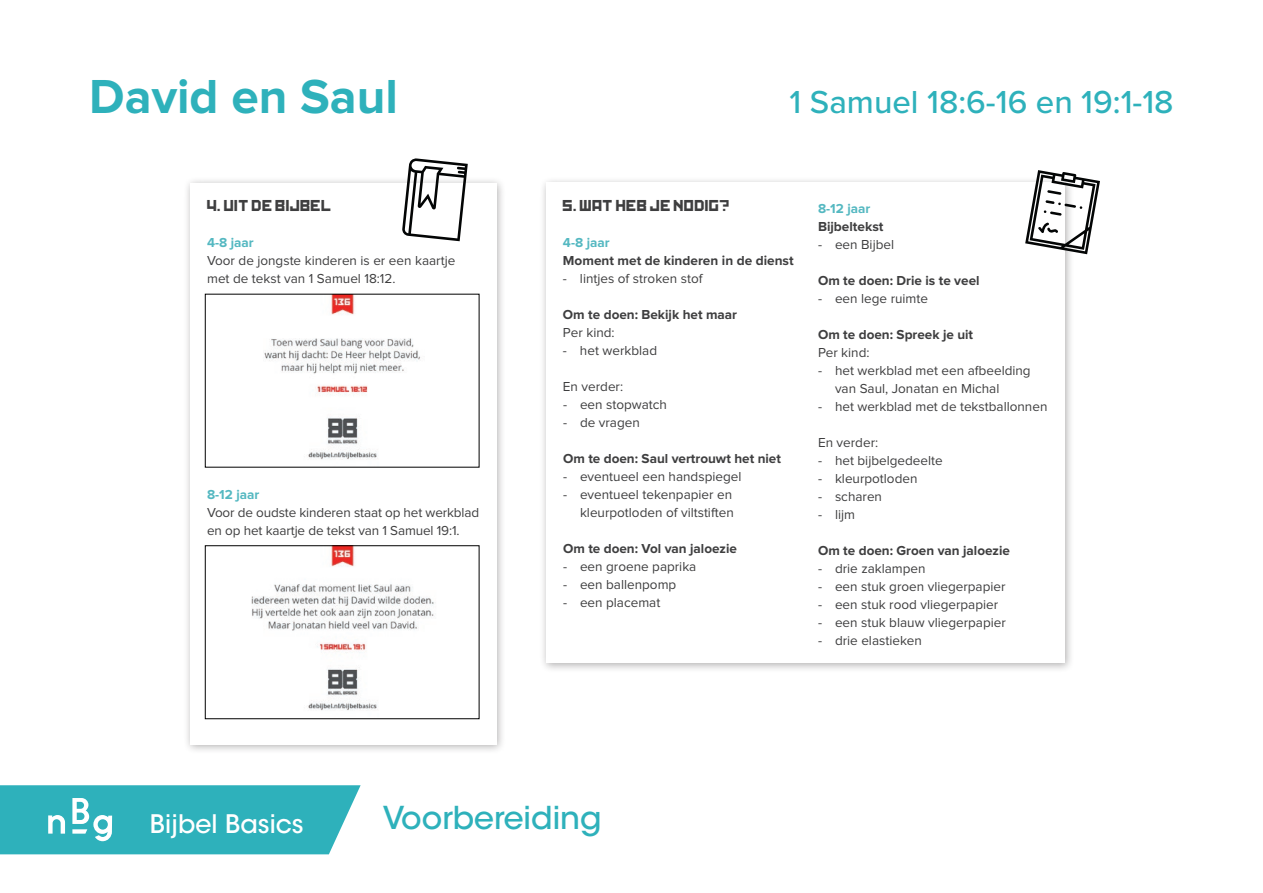
<style>
.page{position:relative;width:1263px;height:893px;background:#fff}
.page>*{position:absolute;margin:0;border:0;box-sizing:border-box;transform-origin:0 0}
.t1{font:700 49.5px "Proxima Nova";color:#2eb1bb}
.t2{font:500 33px "Proxima Nova";color:#2eb1bb}
.t3{font:500 31.35px "ITC Avant Garde Std";color:#2eb1bb}
.t4{font:500 25.35px "ITC Avant Garde Std";color:#fff}
.t5{font:15px "Kremlin";color:#3e3e3f}
.t6{font:13.5px/18px "Proxima Nova";color:#3e3e3f}
.t7{font:700 13.5px "Proxima Nova";color:#3e3e3f}
.t8{font:700 13.5px "Proxima Nova";color:#54b8c1}
</style>
<div class="page">
<svg style="left:0;top:785px;width:361px;height:69px"></svg>
<div style="left:183px;top:176px;width:323px;height:578px;background:#231f20;opacity:.35"></div>
<div style="left:190px;top:183px;width:306px;height:561px;background:#fff"></div>
<svg style="left:402px;top:158px;width:66px;height:83px"></svg>
<div style="left:539px;top:176px;width:535px;height:497px;background:#231f20;opacity:.35"></div>
<div style="left:546px;top:183px;width:518px;height:480px;background:#fff"></div>
<svg style="left:1025px;top:170px;width:75px;height:84px"></svg>
<img style="left:264px;top:296px;width:156px;height:164px">
<img style="left:251px;top:548px;width:183px;height:163px">
<h1 class="t1" style="left:89px;top:74px;width:310px">David en Saul</h1>
<p class="t5" style="left:207px;top:200px;width:126px">4. UIT DE BIJBEL</p>
<p class="t8" style="left:207px;top:236px;width:48px">4-8 jaar</p>
<p class="t6" style="left:207px;top:252px;width:250px">Voor de jongste kinderen is er een kaartje met de tekst van 1 Samuel 18:12.</p>
<p class="t8" style="left:207px;top:488px;width:54px">8-12 jaar</p>
<p class="t6" style="left:207px;top:504px;width:274px">Voor de oudste kinderen staat op het werkblad en op het kaartje de tekst van 1 Samuel 19:1.</p>
<h2 class="t2" style="left:789px;top:77px;width:386px">1 Samuel 18:6-16 en 19:1-18</h2>
<p class="t5" style="left:563px;top:200px;width:169px">5. WAT HEB JE NODIG?</p>
<p class="t8" style="left:563px;top:236px;width:48px">4-8 jaar</p>
<p class="t7" style="left:563px;top:250px;width:232px">Moment met de kinderen in de dienst</p>
<p class="t6" style="left:563px;top:270px;width:141px">- lintjes of stroken stof</p>
<p class="t7" style="left:563px;top:308px;width:176px">Om te doen: Bekijk het maar</p>
<p class="t6" style="left:563px;top:324px;width:53px">Per kind:</p>
<p class="t6" style="left:563px;top:342px;width:96px">- het werkblad</p>
<p class="t6" style="left:563px;top:378px;width:62px">En verder:</p>
<p class="t6" style="left:563px;top:396px;width:106px">- een stopwatch</p>
<p class="t6" style="left:563px;top:414px;width:78px">- de vragen</p>
<p class="t7" style="left:563px;top:452px;width:219px">Om te doen: Saul vertrouwt het niet</p>
<p class="t6" style="left:563px;top:468px;width:180px">- eventueel een handspiegel</p>
<p class="t6" style="left:563px;top:486px;width:172px;text-align:right">- eventueel tekenpapier en kleurpotloden of viltstiften</p>
<p class="t7" style="left:563px;top:542px;width:175px">Om te doen: Vol van jaloezie</p>
<p class="t6" style="left:563px;top:558px;width:135px">- een groene paprika</p>
<p class="t6" style="left:563px;top:576px;width:115px">- een ballenpomp</p>
<p class="t6" style="left:563px;top:594px;width:99px">- een placemat</p>
<p class="t8" style="left:818px;top:202px;width:54px">8-12 jaar</p>
<p class="t7" style="left:818px;top:220px;width:67px">Bijbeltekst</p>
<p class="t6" style="left:818px;top:236px;width:78px">- een Bijbel</p>
<p class="t7" style="left:818px;top:274px;width:163px">Om te doen: Drie is te veel</p>
<p class="t6" style="left:818px;top:290px;width:112px">- een lege ruimte</p>
<p class="t7" style="left:818px;top:328px;width:157px">Om te doen: Spreek je uit</p>
<p class="t6" style="left:818px;top:344px;width:53px">Per kind:</p>
<p class="t6" style="left:835px;top:362px;width:197px;text-indent:-17px">- het werkblad met een afbeelding van Saul, Jonatan en Michal</p>
<p class="t6" style="left:818px;top:398px;width:231px">- het werkblad met de tekstballonnen</p>
<p class="t6" style="left:818px;top:434px;width:62px">En verder:</p>
<p class="t6" style="left:818px;top:452px;width:126px">- het bijbelgedeelte</p>
<p class="t6" style="left:818px;top:470px;width:101px">- kleurpotloden</p>
<p class="t6" style="left:818px;top:488px;width:66px">- scharen</p>
<p class="t6" style="left:818px;top:506px;width:39px">- lijm</p>
<p class="t7" style="left:818px;top:544px;width:193px">Om te doen: Groen van jaloezie</p>
<p class="t6" style="left:818px;top:560px;width:109px">- drie zaklampen</p>
<p class="t6" style="left:818px;top:578px;width:189px">- een stuk groen vliegerpapier</p>
<p class="t6" style="left:818px;top:596px;width:182px">- een stuk rood vliegerpapier</p>
<p class="t6" style="left:818px;top:614px;width:189px">- een stuk blauw vliegerpapier</p>
<p class="t6" style="left:818px;top:632px;width:105px">- drie elastieken</p>
<h3 class="t4" style="left:150px;top:808px;width:155px">Bijbel Basics</h3>
<h3 class="t3" style="left:383px;top:798px;width:220px">Voorbereiding</h3>
</div>
